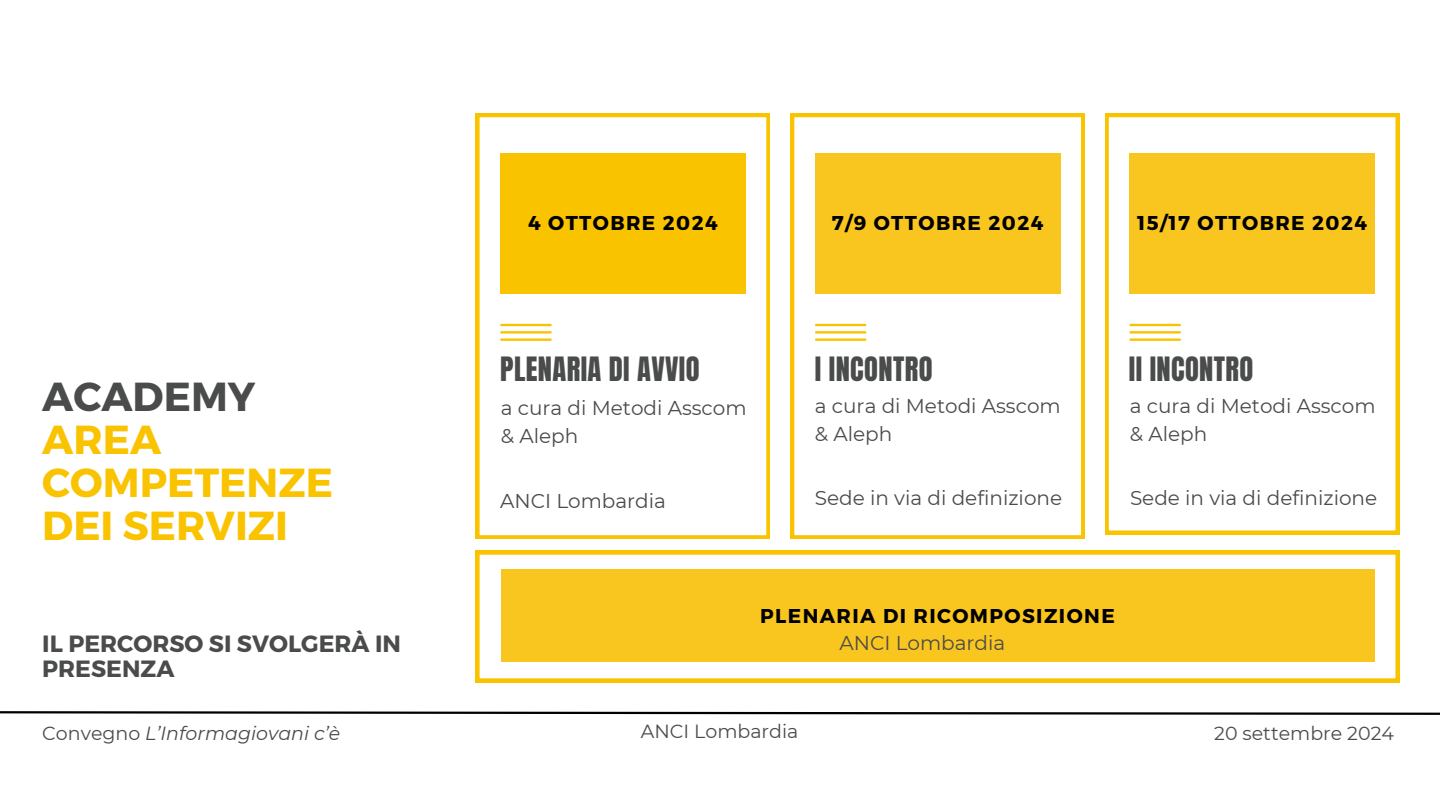
<style>
.page{position:relative;width:1440px;height:810px;background:#fff}
.page>*{position:absolute;margin:0;border:0;box-sizing:border-box;transform-origin:0 0}
.t1{font:700 40.5px/42.8px "Montserrat";color:#fac300}
.t2{font:700 40.5px "Montserrat";color:#4a4b4b}
.t3{font:28.5px "Anton";letter-spacing:.015em;color:#4a4b4b}
.t4{font:700 23.5px/24.8px "Montserrat";color:#4a4b4b}
.t5{font:20px/27.8px "Montserrat";color:#4a4b4b}
.t6{font:700 20px "Montserrat";letter-spacing:.07em;color:#000}
.t7{font:19px "Montserrat";color:#4a4b4b}
.t8{font:italic 19px "Montserrat";color:#4a4b4b}
.s1{font-style:normal}
</style>
<div class="page">
<svg style="left:0;top:711px;width:1440px;height:4px"></svg>
<svg style="left:476px;top:113px;width:294px;height:426px"></svg>
<hr style="left:500px;top:324px;width:52px;height:2px;background:#fac300">
<hr style="left:500px;top:331px;width:52px;height:3px;background:#fac300">
<hr style="left:500px;top:338px;width:52px;height:3px;background:#fac300">
<div style="left:500px;top:153px;width:245px;height:140px;background:#fac300"></div>
<svg style="left:791px;top:113px;width:294px;height:426px"></svg>
<hr style="left:815px;top:324px;width:51px;height:2px;background:#fac300">
<hr style="left:815px;top:331px;width:51px;height:3px;background:#fac300">
<hr style="left:815px;top:338px;width:52px;height:3px;background:#fac300">
<div style="left:815px;top:153px;width:245px;height:140px;background:#f9c51f"></div>
<svg style="left:1105px;top:113px;width:294px;height:421px"></svg>
<hr style="left:1129px;top:324px;width:52px;height:2px;background:#fac300">
<hr style="left:1129px;top:331px;width:52px;height:3px;background:#fac300">
<hr style="left:1129px;top:338px;width:52px;height:3px;background:#fac300">
<div style="left:1129px;top:153px;width:246px;height:140px;background:#f9c51f"></div>
<svg style="left:476px;top:551px;width:923px;height:131px"></svg>
<div style="left:501px;top:570px;width:873px;height:92px;background:#f9c51f"></div>
<h1 class="t2" style="left:42px;top:371px;width:215px">ACADEMY</h1>
<h1 class="t1" style="left:42px;top:416px;width:292px">AREA<br>COMPETENZE<br>DEI SERVIZI</h1>
<p class="t4" style="left:42px;top:630px;width:360px">IL PERCORSO SI SVOLGERÀ IN<br>PRESENZA</p>
<p class="t8" style="left:42px;top:722px;width:300px"><span class="s1">Convegno</span> L’Informagiovani c’è</p>
<p class="t6" style="left:528px;top:210px;width:191px">4 OTTOBRE 2024</p>
<p class="t6" style="left:832px;top:210px;width:213px">7/9 OTTOBRE 2024</p>
<p class="t6" style="left:1137px;top:210px;width:231px">15/17 OTTOBRE 2024</p>
<h2 class="t3" style="left:500px;top:348px;width:201px">PLENARIA DI AVVIO</h2>
<h2 class="t3" style="left:815px;top:348px;width:119px">I INCONTRO</h2>
<h2 class="t3" style="left:1129px;top:348px;width:126px">II INCONTRO</h2>
<p class="t5" style="left:501px;top:394px;width:247px">a cura di Metodi Asscom &amp; Aleph</p>
<p class="t5" style="left:815px;top:392px;width:247px">a cura di Metodi Asscom &amp; Aleph</p>
<p class="t5" style="left:1130px;top:392px;width:247px">a cura di Metodi Asscom &amp; Aleph</p>
<p class="t5" style="left:500px;top:487px;width:167px">ANCI Lombardia</p>
<p class="t5" style="left:1130px;top:484px;width:249px">Sede in via di definizione</p>
<p class="t5" style="left:815px;top:484px;width:249px">Sede in via di definizione</p>
<p class="t6" style="left:760px;top:603px;width:356px">PLENARIA DI RICOMPOSIZIONE</p>
<p class="t5" style="left:839px;top:629px;width:167px">ANCI Lombardia</p>
<p class="t7" style="left:641px;top:720px;width:159px">ANCI Lombardia</p>
<p class="t7" style="left:1214px;top:722px;width:181px">20 settembre 2024</p>
</div>
